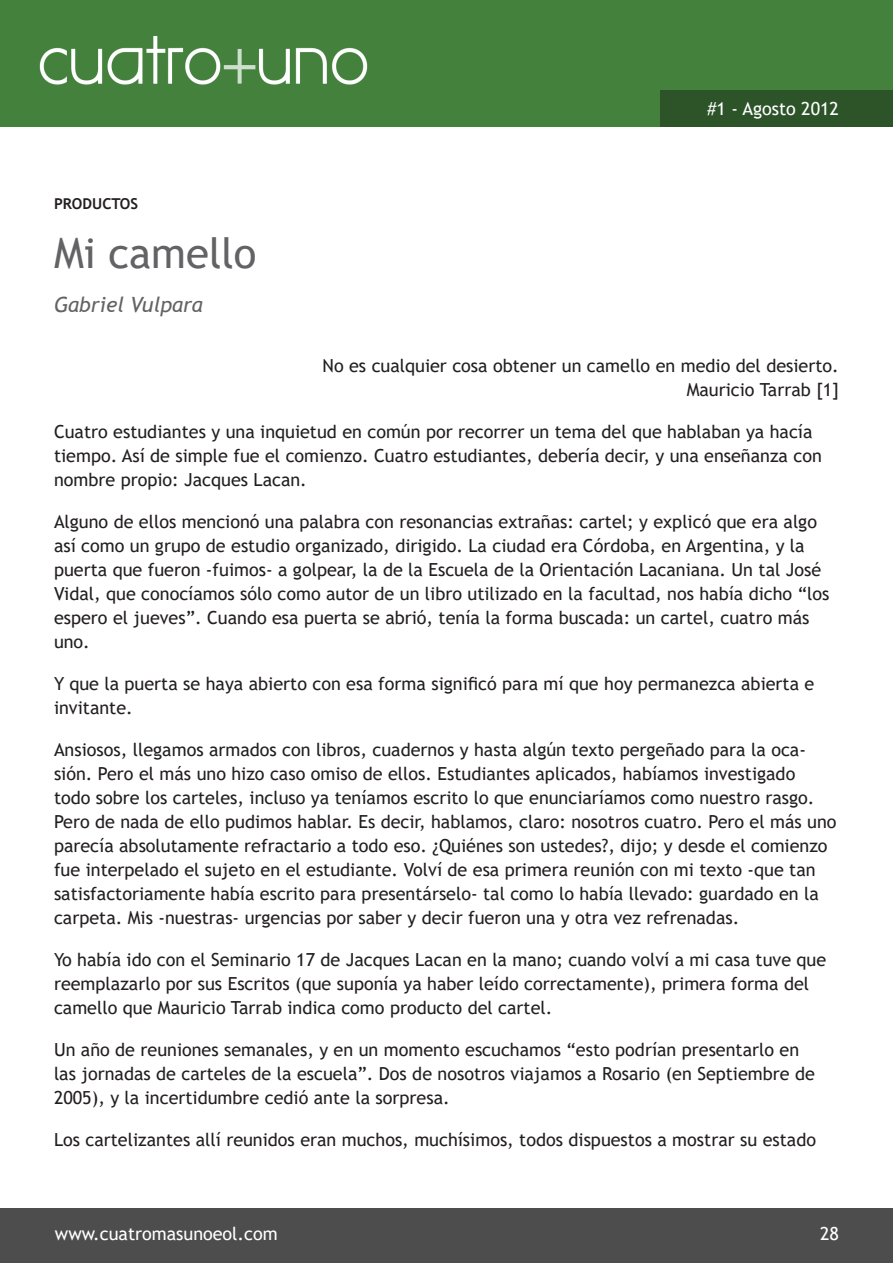
<style>
.page{position:relative;width:893px;height:1263px;background:#fff}
.page>*{position:absolute;margin:0;border:0;box-sizing:border-box;transform-origin:0 0}
.H1_Titulo{font:42px "Trebuchet MS";color:#636366}
.Autor{font:italic 21px "Trebuchet MS";color:#636366}
.t1{font:18px/24px "Trebuchet MS";color:#231f20}
.t2{font:18px "Trebuchet MS";color:#fff}
.Volanta{font:700 15px "Trebuchet MS";color:#231f20}
</style>
<div class="page">
<div style="left:0;top:0;width:893px;height:126px;background:#43813c"></div>
<img style="left:39px;top:36px;width:329px;height:49px">
<div style="left:661px;top:90px;width:232px;height:36px;background:#2c5428"></div>
<div style="left:0;top:1209px;width:893px;height:54px;background:#4d4d4d"></div>
<p class="Volanta" style="left:54px;top:194px;width:85px">PRODUCTOS</p>
<p class="H1_Titulo" style="left:54px;top:227px;width:204px">Mi camello</p>
<p class="Autor" style="left:54px;top:291px;width:150px">Gabriel Vulpara</p>
<p class="t2" style="left:707px;top:97px;width:133px">#1 - Agosto 2012</p>
<p class="t1" style="left:323px;top:353px;width:518px;text-align:right">No es cualquier cosa obtener un camello en medio del desierto.<br>Mauricio Tarrab [1]</p>
<p class="t1" style="left:54px;top:419px;width:769px">Cuatro estudiantes y una inquietud en común por recorrer un tema del que hablaban ya hacía tiempo. Así de simple fue el comienzo. Cuatro estudiantes, debería decir, y una enseñanza con nombre propio: Jacques Lacan.</p>
<p class="t1" style="left:54px;top:509px;width:777px">Alguno de ellos mencionó una palabra con resonancias extrañas: cartel; y explicó que era algo así como un grupo de estudio organizado, dirigido. La ciudad era Córdoba, en Argentina, y la puerta que fueron -fuimos- a golpear, la de la Escuela de la Orientación Lacaniana. Un tal José Vidal, que conocíamos sólo como autor de un libro utilizado en la facultad, nos había dicho “los espero el jueves”. Cuando esa puerta se abrió, tenía la forma buscada: un cartel, cuatro más uno.</p>
<p class="t1" style="left:54px;top:671px;width:762px">Y que la puerta se haya abierto con esa forma significó para mí que hoy permanezca abierta e invitante.</p>
<p class="t1" style="left:54px;top:737px;width:784px">Ansiosos, llegamos armados con libros, cuadernos y hasta algún texto pergeñado para la oca&shy;sión. Pero el más uno hizo caso omiso de ellos. Estudiantes aplicados, habíamos investigado<br>todo sobre los carteles, incluso ya teníamos escrito lo que enunciaríamos como nuestro rasgo.<br>Pero de nada de ello pudimos hablar. Es decir, hablamos, claro: nosotros cuatro. Pero el más uno parecía absolutamente refractario a todo eso. ¿Quiénes son ustedes?, dijo; y desde el comienzo fue interpelado el sujeto en el estudiante. Volví de esa primera reunión con mi texto -que tan satisfactoriamente había escrito para presentárselo- tal como lo había llevado: guardado en la carpeta. Mis -nuestras- urgencias por saber y decir fueron una y otra vez refrenadas.</p>
<p class="t1" style="left:54px;top:947px;width:774px">Yo había ido con el Seminario 17 de Jacques Lacan en la mano; cuando volví a mi casa tuve que reemplazarlo por sus Escritos (que suponía ya haber leído correctamente), primera forma del camello que Mauricio Tarrab indica como producto del cartel.</p>
<p class="t1" style="left:54px;top:1037px;width:762px">Un año de reuniones semanales, y en un momento escuchamos “esto podrían presentarlo en las jornadas de carteles de la escuela”. Dos de nosotros viajamos a Rosario (en Septiembre de<br>2005), y la incertidumbre cedió ante la sorpresa.</p>
<p class="t1" style="left:54px;top:1127px;width:764px">Los cartelizantes allí reunidos eran muchos, muchísimos, todos dispuestos a mostrar su estado</p>
<p class="t2" style="left:55px;top:1222px;width:224px">www.cuatromasunoeol.com</p>
<p class="t2" style="left:820px;top:1222px;width:20px">28</p>
</div>
